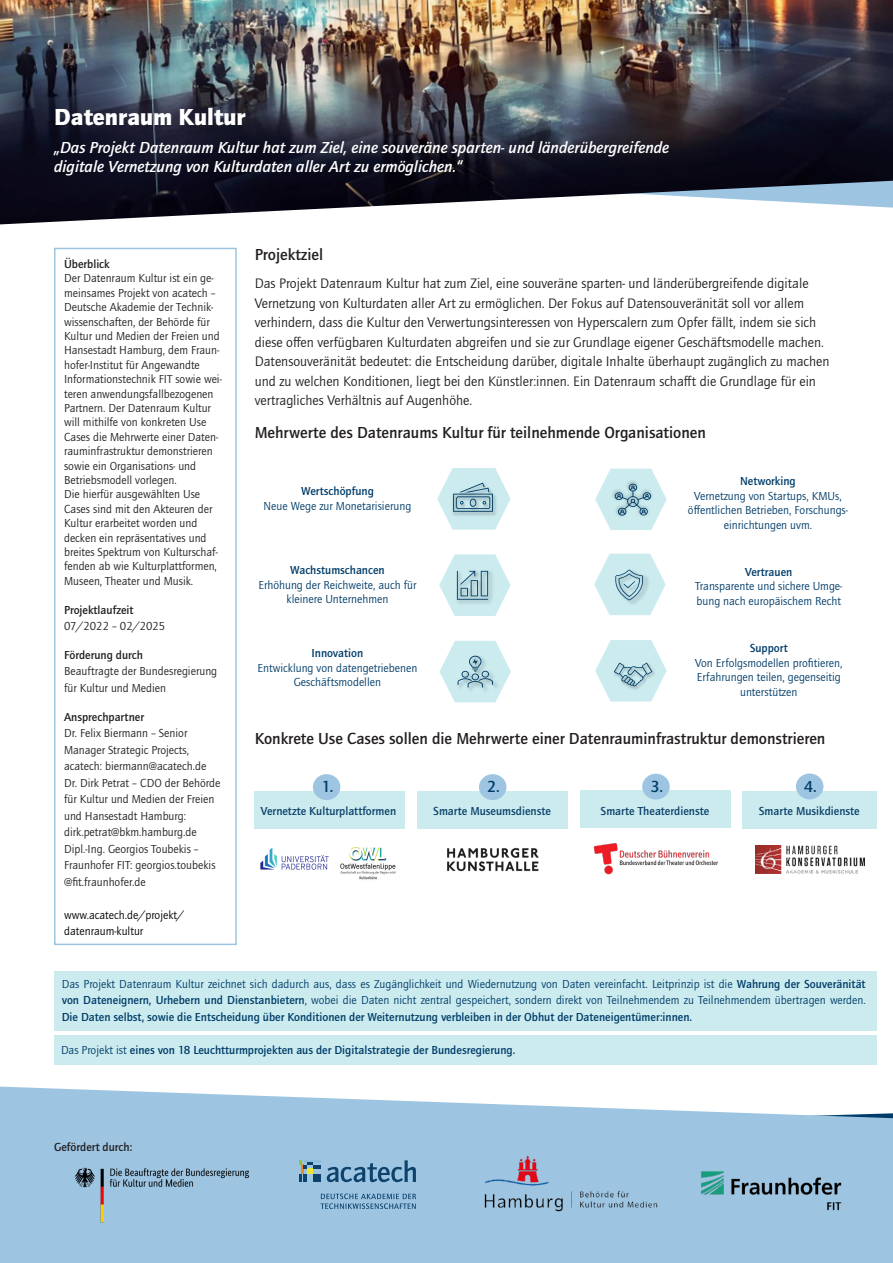
<style>
.page{position:relative;width:893px;height:1263px;background:#fff}
.page>*{position:absolute;margin:0;border:0;box-sizing:border-box;transform-origin:0 0}
.t1{font:900 24px "Quay Sans ITC Std";color:#fff}
.t2{font:500 16.5px "Quay Sans ITC Std";color:#231f20}
.t3{font:italic 500 16.5px/19.8px "Quay Sans ITC Std";color:#fff}
.t4{font:500 16.5px "Quay Sans ITC Std";color:#003c69}
.t5{font:14.25px/19.5px "Quay Sans ITC Std";color:#231f20}
.t6{font:12px/14.4px "Quay Sans ITC Std";color:#231f20}
.t7{font:12px/14.4px "Quay Sans ITC Std";color:#003c69;text-align:center}
.t8{font:500 12px "Quay Sans ITC Std";color:#003c69}
.t9{font:500 12px "Quay Sans ITC Std";color:#0c416b}
.t10{font:500 12px "Quay Sans ITC Std";color:#231f20}
.t11{font:12px/16.5px "Quay Sans ITC Std";color:#000}
.s1{font-weight:500}
.s2{font-weight:400}
</style>
<div class="page">
<div style="left:254px;top:791px;width:151px;height:37px;background:#cbebef"></div>
<svg style="left:0;top:1086px;width:893px;height:177px;background:#a8cbe5"></svg>
<img style="left:0;top:0;width:893px;height:224px">
<svg style="left:299px;top:1160px;width:22px;height:22px"></svg>
<svg style="left:327px;top:1160px;width:89px;height:22px;background:#6b98b9"></svg>
<svg style="left:320px;top:1193px;width:96px;height:16px;background:#79a4c4"></svg>
<div style="left:54px;top:248px;width:183px;height:697px;border:2px solid #9dc5e2"></div>
<svg style="left:439px;top:554px;width:72px;height:62px"></svg>
<svg style="left:595px;top:469px;width:72px;height:61px"></svg>
<svg style="left:439px;top:641px;width:72px;height:61px"></svg>
<svg style="left:594px;top:554px;width:72px;height:61px"></svg>
<svg style="left:595px;top:640px;width:72px;height:61px"></svg>
<svg style="left:437px;top:468px;width:74px;height:62px"></svg>
<div style="left:54px;top:971px;width:823px;height:59px;background:#cbebef"></div>
<div style="left:54px;top:1035px;width:823px;height:30px;background:#cbebef"></div>
<img style="left:260px;top:847px;width:69px;height:23px">
<img style="left:340px;top:847px;width:56px;height:33px">
<img style="left:447px;top:847px;width:92px;height:25px">
<img style="left:593px;top:843px;width:126px;height:31px">
<img style="left:755px;top:845px;width:109px;height:28px">
<div style="left:313px;top:774px;width:27px;height:26px;background:#9dc5e2;border-radius:50%"></div>
<div style="left:417px;top:791px;width:151px;height:37px;background:#cbebef"></div>
<div style="left:479px;top:774px;width:27px;height:26px;background:#9dc5e2;border-radius:50%"></div>
<div style="left:581px;top:791px;width:150px;height:37px;background:#cbebef"></div>
<div style="left:743px;top:791px;width:134px;height:37px;background:#cbebef"></div>
<div style="left:642px;top:774px;width:28px;height:25px;background:#9dc5e2;border-radius:50%"></div>
<div style="left:796px;top:773px;width:27px;height:26px;background:#9dc5e2;border-radius:50%"></div>
<img style="left:482px;top:1156px;width:178px;height:56px">
<img style="left:701px;top:1170px;width:140px;height:40px">
<img style="left:54px;top:1150px;width:197px;height:76px">
<h1 class="t1" style="left:54px;top:103px;width:193px">Datenraum Kultur</h1>
<h2 class="t3" style="left:54px;top:137px;width:617px">„Das Projekt Datenraum Kultur hat zum Ziel, eine souveräne sparten- und länderübergreifende digitale Vernetzung von Kulturdaten aller Art zu ermöglichen.“</h2>
<p class="t10" style="left:64px;top:257px;width:47px">Überblick</p>
<p class="t6" style="left:64px;top:271px;width:159px">Der Datenraum Kultur ist ein ge&shy;meinsames Projekt von acatech –<br>Deutsche Akademie der Technik&shy;wissenschaften, der Behörde für<br>Kultur und Medien der Freien und<br>Hansestadt Hamburg, dem Fraun&shy;hofer-Institut für Angewandte<br>Informationstechnik FIT sowie wei&shy;teren anwendungsfallbezogenen<br>Partnern. Der Datenraum Kultur will mithilfe von konkreten Use<br>Cases die Mehrwerte einer Daten&shy;rauminfrastruktur demonstrieren sowie ein Organisations- und<br>Betriebsmodell vorlegen.<br>Die hierfür ausgewählten Use<br>Cases sind mit den Akteuren der<br>Kultur erarbeitet worden und decken ein repräsentatives und breites Spektrum von Kulturschaf&shy;fenden ab wie Kulturplattformen,<br>Museen, Theater und Musik.</p>
<p class="t10" style="left:64px;top:603px;width:71px">Projektlaufzeit</p>
<p class="t6" style="left:64px;top:619px;width:103px">07/2022 – 02/2025</p>
<p class="t10" style="left:64px;top:648px;width:80px">Förderung durch</p>
<p class="t6" style="left:64px;top:663px;width:155px;line-height:16.5px">Beauftragte der Bundesregierung für Kultur und Medien</p>
<p class="t10" style="left:64px;top:710px;width:81px">Ansprechpartner</p>
<p class="t6" style="left:64px;top:725px;width:158px;line-height:16.5px">Dr. Felix Biermann – Senior<br>Manager Strategic Projects, acatech: biermann@acatech.de<br>Dr. Dirk Petrat – CDO der Behörde für Kultur und Medien der Freien und Hansestadt Hamburg: dirk.petrat@bkm.hamburg.de<br>Dipl.-Ing. Georgios Toubekis –<br>Fraunhofer FIT: georgios.toubekis @fit.fraunhofer.de</p>
<p class="t11" style="left:64px;top:907px;width:122px">www.acatech.de/projekt/ datenraum-kultur</p>
<h2 class="t2" style="left:255px;top:245px;width:70px">Projektziel</h2>
<p class="t5" style="left:255px;top:274px;width:576px">Das Projekt Datenraum Kultur hat zum Ziel, eine souveräne sparten- und länderübergreifende digitale Vernetzung von Kulturdaten aller Art zu ermöglichen. Der Fokus auf Datensouveränität soll vor allem verhindern, dass die Kultur den Verwertungsinteressen von Hyperscalern zum Opfer fällt, indem sie sich diese offen verfügbaren Kulturdaten abgreifen und sie zur Grundlage eigener Geschäftsmodelle machen.<br>Datensouveränität bedeutet: die Entscheidung darüber, digitale Inhalte überhaupt zugänglich zu machen und zu welchen Konditionen, liegt bei den Künstler:innen. Ein Datenraum schafft die Grundlage für ein vertragliches Verhältnis auf Augenhöhe.</p>
<h2 class="t2" style="left:255px;top:423px;width:453px">Mehrwerte des Datenraums Kultur für teilnehmende Organisationen</h2>
<p class="t8" style="left:301px;top:484px;width:74px">Wertschöpfung</p>
<p class="t7" style="left:264px;top:498px;width:149px">Neue Wege zur Monetarisierung</p>
<p class="t8" style="left:290px;top:563px;width:96px">Wachstumschancen</p>
<p class="t7" style="left:258px;top:578px;width:160px">Erhöhung der Reichweite, auch für kleinere Unternehmen</p>
<p class="t8" style="left:312px;top:646px;width:53px">Innovation</p>
<p class="t7" style="left:258px;top:660px;width:161px">Entwicklung von datengetriebenen<br>Geschäftsmodellen</p>
<p class="t8" style="left:740px;top:475px;width:57px">Networking</p>
<p class="t7" style="left:688px;top:489px;width:161px">Vernetzung von Startups, KMUs, öffentlichen Betrieben, Forschungs&shy;einrichtungen uvm.</p>
<p class="t8" style="left:745px;top:565px;width:49px">Vertrauen</p>
<p class="t7" style="left:695px;top:579px;width:149px;text-align:left">Transparente und sichere Umge&shy;bung nach europäischem Recht</p>
<p class="t8" style="left:750px;top:642px;width:40px">Support</p>
<p class="t7" style="left:695px;top:656px;width:149px">Von Erfolgsmodellen profitieren,<br>Erfahrungen teilen, gegenseitig unterstützen</p>
<h2 class="t2" style="left:255px;top:729px;width:572px">Konkrete Use Cases sollen die Mehrwerte einer Datenrauminfrastruktur demonstrieren</h2>
<h2 class="t4" style="left:322px;top:777px;width:13px">1.</h2>
<h2 class="t4" style="left:487px;top:777px;width:14px">2.</h2>
<h2 class="t4" style="left:650px;top:777px;width:14px">3.</h2>
<h2 class="t4" style="left:804px;top:777px;width:14px">4.</h2>
<p class="t9" style="left:261px;top:804px;width:137px">Vernetzte Kulturplattformen</p>
<p class="t9" style="left:433px;top:804px;width:119px">Smarte Museumsdienste</p>
<p class="t9" style="left:601px;top:804px;width:110px">Smarte Theaterdienste</p>
<p class="t9" style="left:759px;top:804px;width:102px">Smarte Musikdienste</p>
<p class="t7" style="left:62px;top:976px;width:805px;line-height:16.5px;text-align:justify">Das Projekt Datenraum Kultur zeichnet sich dadurch aus, dass es Zugänglichkeit und Wiedernutzung von Daten vereinfacht. Leitprinzip ist die <span class="s1">Wahrung der Souveränität von Dateneignern, Urhebern und Dienstanbietern</span>, wobei die Daten nicht zentral gespeichert, sondern direkt von Teilnehmendem zu Teilnehmendem übertragen werden.<br><span class="s1">Die Daten selbst, sowie die Entscheidung über Konditionen der Weiternutzung verbleiben in der Obhut der Dateneigentümer:innen.</span></p>
<p class="t8" style="left:61px;top:1043px;width:456px"><span class="s2">Das Projekt ist</span> eines von 18 Leuchtturmprojekten aus der Digitalstrategie der Bundesregierung.</p>
<p class="t10" style="left:54px;top:1140px;width:80px">Gefördert durch:</p>
</div>
